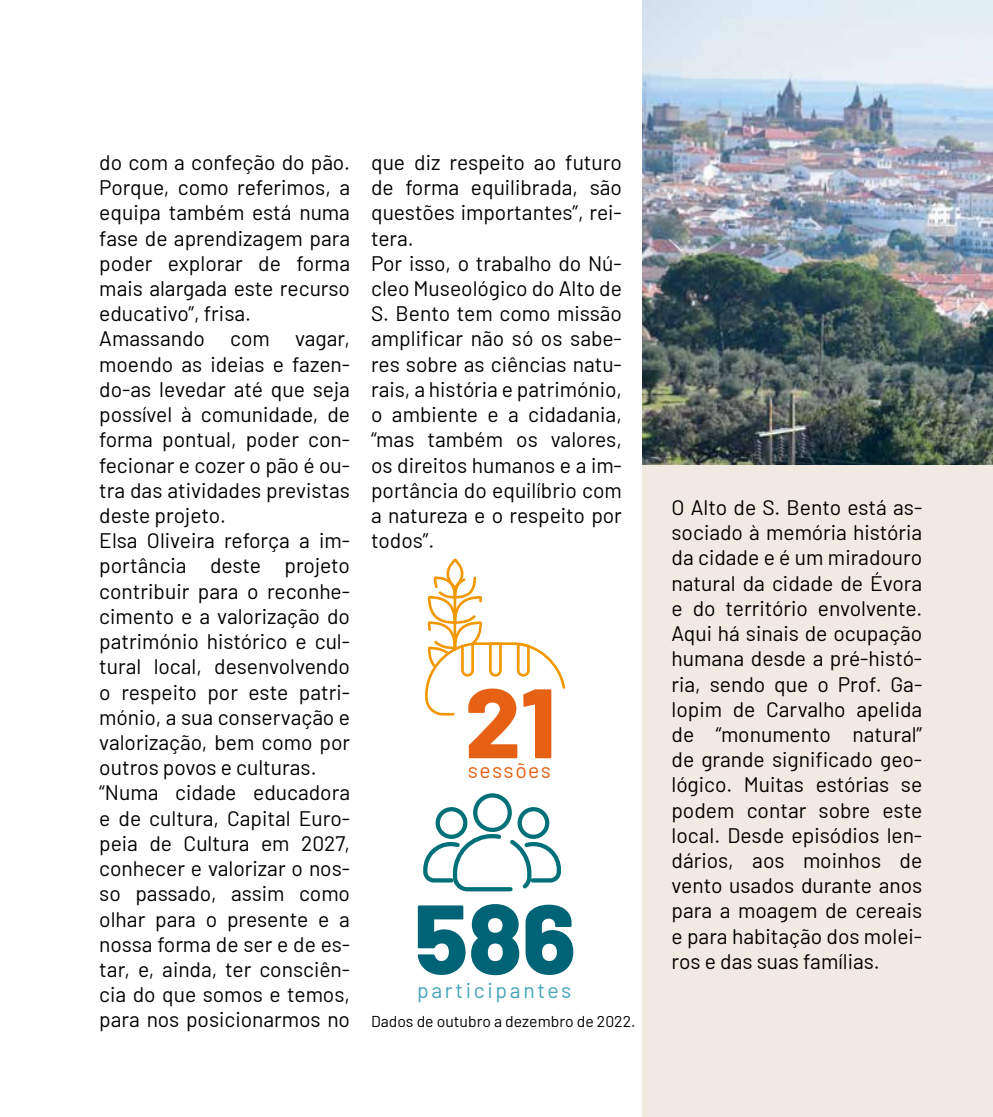
<style>
.page{position:relative;width:993px;height:1117px;background:#fff}
.page>*{position:absolute;margin:0;border:0;box-sizing:border-box;transform-origin:0 0}
.t1{font:800 98.35px "Barlow";color:#006376}
.t2{font:800 98.35px "Barlow";color:#e76114}
.t3{font:21.18px "Barlow";letter-spacing:.125em;color:#44a4bb}
.t4{font:21.18px "Barlow";letter-spacing:.07em;color:#e76114}
.t5{font:21px/25.2px "Barlow";color:#000}
.t6{font:15.75px "Barlow";color:#000}
</style>
<div class="page">
<div style="left:642px;top:0;width:350px;height:1116px;background:#f1eae2"></div>
<img style="left:642px;top:0;width:350px;height:464px">
<div style="left:446px;top:558px;width:17px;height:30px;border:3px solid #f19800;border-radius:50%"></div>
<svg style="left:425px;top:573px;width:141px;height:143px"></svg>
<div style="left:435px;top:806px;width:32px;height:32px;border:4px solid #007078;border-radius:50%"></div>
<div style="left:517px;top:806px;width:32px;height:32px;border:4px solid #007078;border-radius:50%"></div>
<div style="left:473px;top:793px;width:38px;height:38px;border:4px solid #007078;border-radius:50%"></div>
<svg style="left:423px;top:831px;width:138px;height:61px"></svg>
<p class="t5" style="left:99px;top:148px;width:252px">do com a confeção do pão.<br>Porque, como referimos, a equipa também está numa fase de aprendizagem para poder explorar de forma mais alargada este recurso educativo”, frisa.<br>Amassando com vagar, moendo as ideias e fazen&shy;do-as levedar até que seja possível à comunidade, de forma pontual, poder con&shy;fecionar e cozer o pão é ou&shy;tra das atividades previstas deste projeto.<br>Elsa Oliveira reforça a im&shy;portância deste projeto contribuir para o reconhe&shy;cimento e a valorização do património histórico e cul&shy;tural local, desenvolvendo o respeito por este patri&shy;mónio, a sua conservação e valorização, bem como por outros povos e culturas. “Numa cidade educadora e de cultura, Capital Euro&shy;peia de Cultura em 2027, conhecer e valorizar o nos&shy;so passado, assim como olhar para o presente e a nossa forma de ser e de es&shy;tar, e, ainda, ter consciên&shy;cia do que somos e temos, para nos posicionarmos no</p>
<p class="t5" style="left:371px;top:148px;width:252px">que diz respeito ao futuro de forma equilibrada, são questões importantes”, rei&shy;tera.<br>Por isso, o trabalho do Nú&shy;cleo Museológico do Alto de<br>S. Bento tem como missão amplificar não só os sabe&shy;res sobre as ciências natu&shy;rais, a história e património, o ambiente e a cidadania, “mas também os valores, os direitos humanos e a im&shy;portância do equilíbrio com a natureza e o respeito por todos”.</p>
<h1 class="t2" style="left:464px;top:649px;width:92px">21</h1>
<p class="t4" style="left:467px;top:755px;width:85px">sessões</p>
<h1 class="t1" style="left:414px;top:865px;width:163px">586</h1>
<p class="t3" style="left:417px;top:974px;width:155px">participantes</p>
<p class="t6" style="left:371px;top:1009px;width:266px">Dados de outubro a dezembro de 2022.</p>
<p class="t5" style="left:671px;top:493px;width:252px;text-align:justify">O Alto de S. Bento está as&shy;sociado à memória história da cidade e é um miradouro natural da cidade de Évora e do território envolvente.<br>Aqui há sinais de ocupação humana desde a pré-histó&shy;ria, sendo que o Prof. Ga&shy;lopim de Carvalho apelida de “monumento natural” de grande significado geo&shy;lógico. Muitas estórias se podem contar sobre este local. Desde episódios len&shy;dários, aos moinhos de vento usados durante anos para a moagem de cereais e para habitação dos molei&shy;ros e das suas famílias.</p>
</div>
